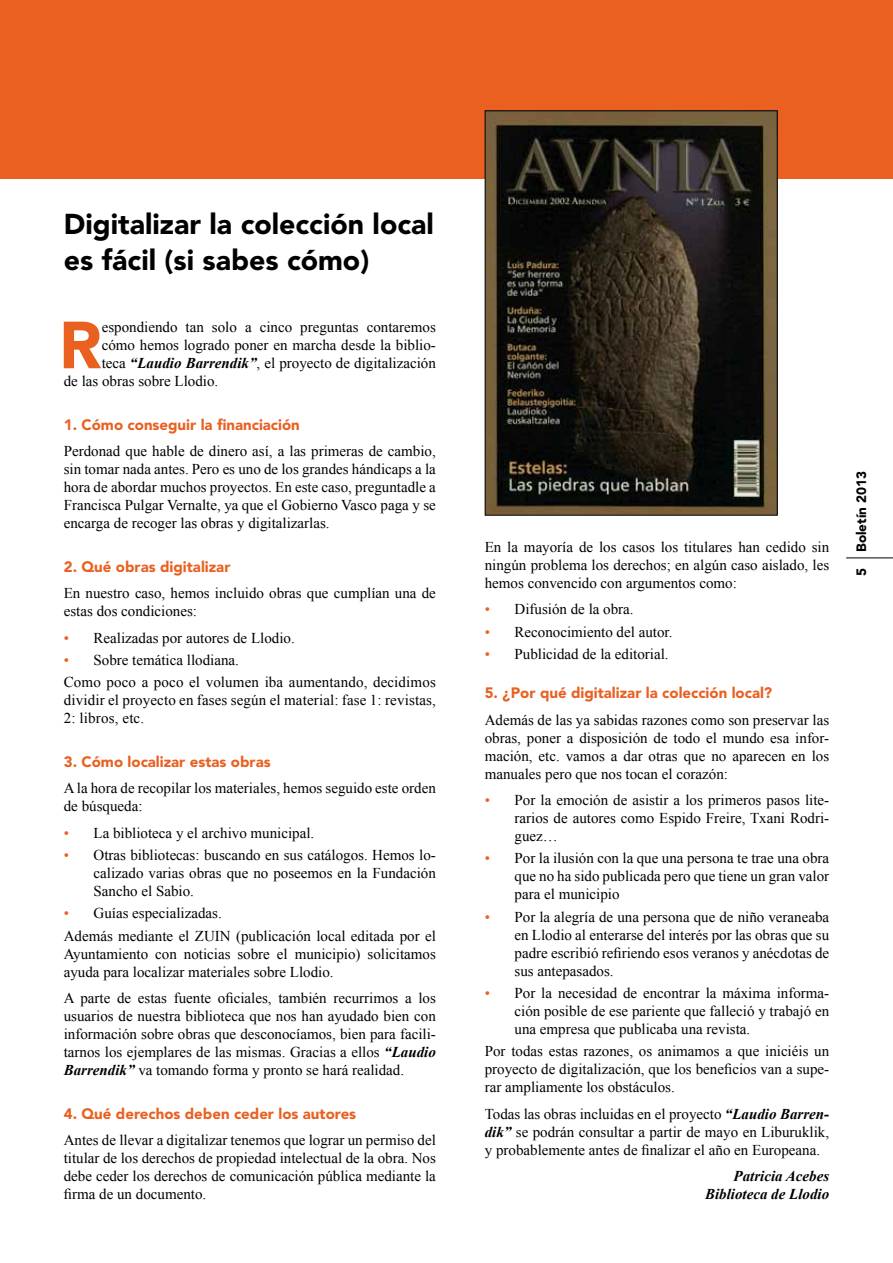
<style>
.page{position:relative;width:893px;height:1263px;background:#fff}
.page>*{position:absolute;margin:0;border:0;box-sizing:border-box;transform-origin:0 0}
.t1{font:900 65.85px "Avenir LT Std";color:#e96021}
.t2{font:900 28.5px/36px "Avenir LT Std";color:#000}
.t3{font:15px/18px "Times New Roman";color:#000;text-align:justify}
.t4{font:900 15px "Avenir LT Std";color:#e96021}
.t5{font:italic 700 15px/18px "Times New Roman";color:#000;text-align:right}
.t6{font:900 13.5px "Avenir LT Std";color:#000}
.s1{font-weight:700;font-style:italic}
.s2{color:#e96021}
</style>
<div class="page">
<hr style="left:846px;top:557px;width:47px;height:1px;background:#000">
<div style="left:0;top:0;width:893px;height:179px;background:#e96021"></div>
<img style="left:487px;top:112px;width:289px;height:402px">
<div style="left:485px;top:110px;width:293px;height:406px;border:1px solid #000"></div>
<h2 class="t2" style="left:64px;top:206px;width:372px">Digitalizar la colección local es fácil (si sabes cómo)</h2>
<h1 class="t1" style="left:59px;top:305px;width:44px">R</h1>
<p class="t3" style="left:102px;top:318px;width:336px">espondiendo tan solo a cinco preguntas contaremos</p>
<p class="t3" style="left:102px;top:336px;width:336px">cómo hemos logrado poner en marcha desde la biblio-</p>
<p class="t3" style="left:102px;top:354px;width:336px">teca <span class="s1">“Laudio Barrendik”</span>, el proyecto de digitalización</p>
<p class="t3" style="left:64px;top:372px;width:156px">de las obras sobre Llodio.</p>
<p class="t4" style="left:64px;top:415px;width:238px">1. Cómo conseguir la financiación</p>
<p class="t3" style="left:64px;top:442px;width:374px">Perdonad que hable de dinero así, a las primeras de cambio, sin tomar nada antes. Pero es uno de los grandes hándicaps a la hora de abordar muchos proyectos. En este caso, preguntadle a Francisca Pulgar Vernalte, ya que el Gobierno Vasco paga y se encarga de recoger las obras y digitalizarlas.</p>
<p class="t4" style="left:64px;top:557px;width:168px">2. Qué obras digitalizar</p>
<p class="t3" style="left:64px;top:584px;width:374px">En nuestro caso, hemos incluido obras que cumplían una de estas dos condiciones:</p>
<p class="t3" style="left:64px;top:629px;width:232px"><span class="s2">•</span> Realizadas por autores de Llodio.</p>
<p class="t3" style="left:64px;top:649px;width:374px;line-height:22.2px"><span class="s2">•</span> Sobre temática llodiana.<br>Como poco a poco el volumen iba aumentando, decidimos</p>
<p class="t3" style="left:64px;top:691px;width:374px">dividir el proyecto en fases según el material: fase 1: revistas,<br>2: libros, etc.</p>
<p class="t4" style="left:64px;top:752px;width:208px">3. Cómo localizar estas obras</p>
<p class="t3" style="left:64px;top:779px;width:374px">A la hora de recopilar los materiales, hemos seguido este orden de búsqueda:</p>
<p class="t3" style="left:64px;top:824px;width:252px"><span class="s2">•</span> La biblioteca y el archivo municipal.</p>
<p class="t3" style="left:94px;top:846px;width:344px;text-indent:-30px"><span class="s2">•</span> Otras bibliotecas: buscando en sus catálogos. Hemos lo&shy;calizado varias obras que no poseemos en la Fundación Sancho el Sabio.</p>
<p class="t3" style="left:64px;top:902px;width:374px;line-height:22.2px"><span class="s2">•</span> Guías especializadas.<br>Además mediante el ZUIN (publicación local editada por el</p>
<p class="t3" style="left:64px;top:944px;width:374px">Ayuntamiento con noticias sobre el municipio) solicitamos ayuda para localizar materiales sobre Llodio.</p>
<p class="t3" style="left:64px;top:989px;width:374px">A parte de estas fuente oficiales, también recurrimos a los usuarios de nuestra biblioteca que nos han ayudado bien con información sobre obras que desconocíamos, bien para facili&shy;tarnos los ejemplares de las mismas. Gracias a ellos <span class="s1">“Laudio Barrendik”</span> va tomando forma y pronto se hará realidad.</p>
<p class="t4" style="left:64px;top:1104px;width:294px">4. Qué derechos deben ceder los autores</p>
<p class="t3" style="left:64px;top:1131px;width:374px">Antes de llevar a digitalizar tenemos que lograr un permiso del titular de los derechos de propiedad intelectual de la obra. Nos debe ceder los derechos de comunicación pública mediante la firma de un documento.</p>
<p class="t3" style="left:485px;top:538px;width:346px">En la mayoría de los casos los titulares han cedido sin ningún problema los derechos; en algún caso aislado, les hemos convencido con argumentos como:</p>
<p class="t3" style="left:485px;top:600px;width:150px"><span class="s2">•</span> Difusión de la obra.</p>
<p class="t3" style="left:485px;top:622px;width:189px"><span class="s2">•</span> Reconocimiento del autor.</p>
<p class="t3" style="left:485px;top:645px;width:185px"><span class="s2">•</span> Publicidad de la editorial.</p>
<p class="t4" style="left:485px;top:684px;width:289px">5. ¿Por qué digitalizar la colección local?</p>
<p class="t3" style="left:485px;top:710px;width:346px">Además de las ya sabidas razones como son preservar las obras, poner a disposición de todo el mundo esa infor&shy;mación, etc. vamos a dar otras que no aparecen en los manuales pero que nos tocan el corazón:</p>
<p class="t3" style="left:514px;top:791px;width:316px;text-indent:-30px"><span class="s2">•</span> Por la emoción de asistir a los primeros pasos lite&shy;rarios de autores como Espido Freire, Txani Rodri&shy;guez…</p>
<p class="t3" style="left:514px;top:849px;width:316px;text-indent:-30px"><span class="s2">•</span> Por la ilusión con la que una persona te trae una obra que no ha sido publicada pero que tiene un gran valor para el municipio</p>
<p class="t3" style="left:514px;top:907px;width:316px;text-indent:-30px"><span class="s2">•</span> Por la alegría de una persona que de niño veraneaba en Llodio al enterarse del interés por las obras que su padre escribió refiriendo esos veranos y anécdotas de sus antepasados.</p>
<p class="t3" style="left:514px;top:984px;width:316px;text-indent:-30px"><span class="s2">•</span> Por la necesidad de encontrar la máxima informa&shy;ción posible de ese pariente que falleció y trabajó en una empresa que publicaba una revista.</p>
<p class="t3" style="left:485px;top:1042px;width:346px">Por todas estas razones, os animamos a que iniciéis un proyecto de digitalización, que los beneficios van a supe&shy;rar ampliamente los obstáculos.</p>
<p class="t3" style="left:485px;top:1104px;width:346px">Todas las obras incluidas en el proyecto <span class="s1">“Laudio Barren&shy;dik”</span> se podrán consultar a partir de mayo en Liburuklik, y probablemente antes de finalizar el año en Europeana.</p>
<p class="t5" style="left:705px;top:1167px;width:126px">Patricia Acebes<br>Biblioteca de Llodio</p>
<p class="t6" style="left:853px;top:576px;width:106px;rotate:-90deg">5 Boletín 2013</p>
</div>
